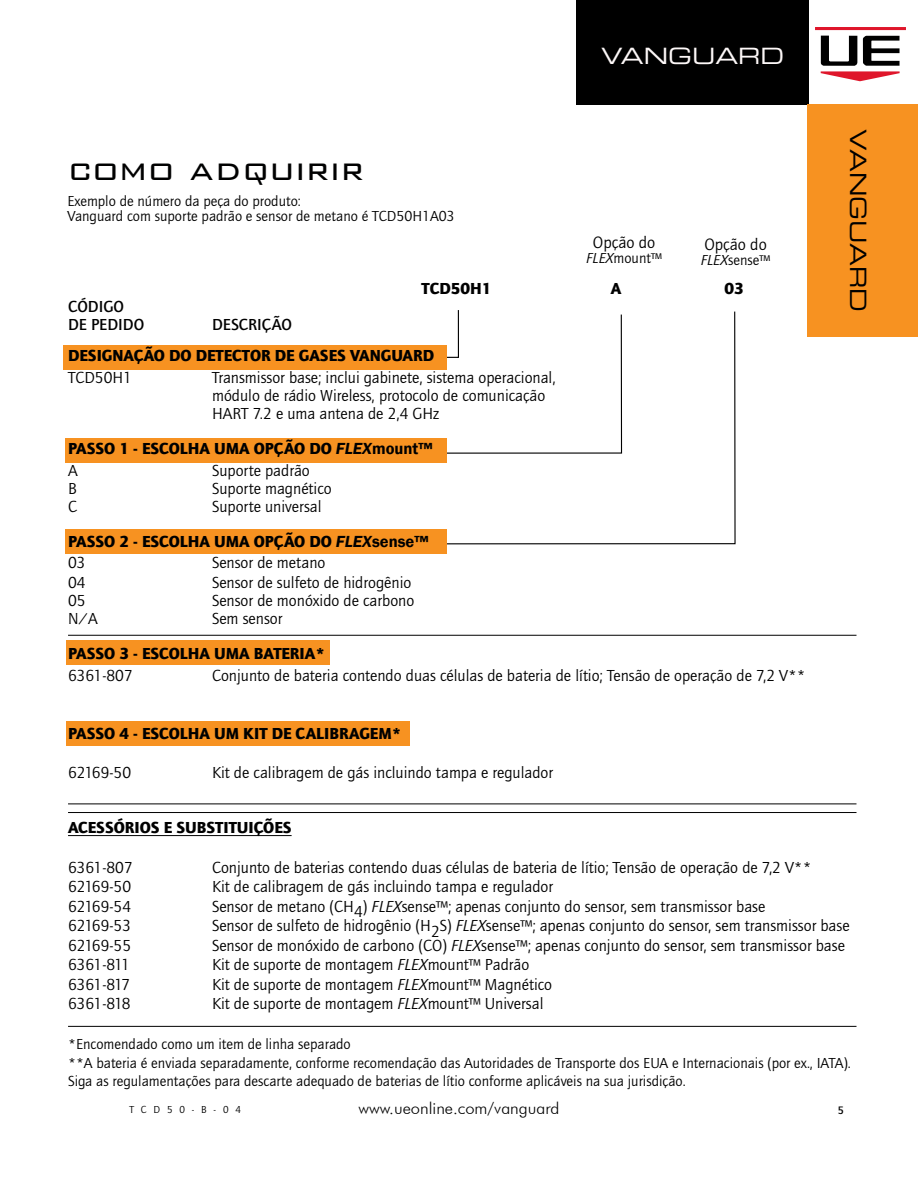
<style>
.page{position:relative;width:918px;height:1188px;background:#fff}
.page>*{position:absolute;margin:0;border:0;box-sizing:border-box;transform-origin:0 0}
.Bull_Cover{font:300 39px "Bank Gothic BT";color:#000101}
.t1{font:22.5px "Eurostile Extended Two";color:#fdf8f8}
.t2{font:22.5px "Eurostile Extended Two";color:#000}
.t3{font:16.95px "Quay Sans ITC";color:#000}
.t4{font:16.5px/18px "Quay Sans ITC";color:#000}
.t5{font:900 16.5px "Quay Sans ITC";color:#000}
.t6{font:300 16.5px "Futura BT";color:#000}
.t7{font:16.5px/18px "Quay Sans Md ITC";color:#000}
.t8{font:15px/17.2px "Quay Sans ITC";color:#000}
.t9{font:11.25px "Quay Sans Md ITC SC900";color:#000}
.t10{font:10.5px "Quay Sans ITC Book SC900";letter-spacing:.65em;color:#000}
.s1{font-style:italic}
.s2{font-family:"Franklin Gothic";font-weight:600;font-style:italic}
.s3{font-family:"Franklin Gothic";font-weight:600}
</style>
<div class="page">
<hr style="left:815px;top:27px;width:91px;height:3px;background:#df162b">
<svg style="left:821px;top:36px;width:79px;height:45px"></svg>
<div style="left:577px;top:0;width:232px;height:105px;background:#000"></div>
<div style="left:808px;top:105px;width:110px;height:232px;background:#f79221"></div>
<svg style="left:371px;top:310px;width:365px;height:235px"></svg>
<div style="left:66px;top:721px;width:344px;height:24px;background:#f79221"></div>
<div style="left:66px;top:640px;width:264px;height:24px;background:#f79221"></div>
<div style="left:65px;top:530px;width:382px;height:24px;background:#f79221"></div>
<div style="left:65px;top:438px;width:382px;height:25px;background:#f79221"></div>
<div style="left:63px;top:345px;width:384px;height:25px;background:#f79221"></div>
<hr style="left:68px;top:835px;width:224px;height:1px;background:#000">
<hr style="left:68px;top:1026px;width:789px;height:1px;background:#000">
<hr style="left:68px;top:635px;width:789px;height:1px;background:#000">
<hr style="left:68px;top:804px;width:789px;height:1px;background:#000">
<hr style="left:68px;top:812px;width:789px;height:1px;background:#000">
<p class="Bull_Cover" style="left:68px;top:148px;width:298px">como adquirir</p>
<p class="t8" style="left:68px;top:193px;width:389px;line-height:15px">Exemplo de número da peça do produto:<br>Vanguard com suporte padrão e sensor de metano é TCD50H1A03</p>
<h2 class="t1" style="left:601px;top:40px;width:185px">VANGUARD</h2>
<p class="t3" style="left:593px;top:233px;width:64px">Opção do</p>
<p class="t8" style="left:586px;top:250px;width:77px"><span class="s1">FLEX</span>mount™</p>
<p class="t3" style="left:704px;top:235px;width:64px">Opção do</p>
<p class="t8" style="left:701px;top:252px;width:71px"><span class="s1">FLEX</span>sense™</p>
<p class="t5" style="left:422px;top:279px;width:71px">TCD50H1</p>
<p class="t5" style="left:611px;top:279px;width:12px">A</p>
<p class="t5" style="left:724px;top:279px;width:21px">03</p>
<p class="t7" style="left:68px;top:298px;width:78px">CÓDIGO<br>DE PEDIDO</p>
<p class="t7" style="left:212px;top:316px;width:81px">DESCRIÇÃO</p>
<p class="t5" style="left:68px;top:346px;width:368px">DESIGNAÇÃO DO DETECTOR DE GASES VANGUARD</p>
<p class="t4" style="left:68px;top:369px;width:65px">TCD50H1</p>
<p class="t4" style="left:212px;top:369px;width:345px">Transmissor base; inclui gabinete, sistema operacional, módulo de rádio Wireless, protocolo de comunicação<br>HART 7.2 e uma antena de 2,4 GHz</p>
<p class="t5" style="left:68px;top:439px;width:366px">PASSO 1 - ESCOLHA UMA OPÇÃO DO <span class="s2">FLEX</span><span class="s3">mount™</span></p>
<p class="t4" style="left:68px;top:461px;width:11px">A</p>
<p class="t4" style="left:212px;top:461px;width:99px">Suporte padrão</p>
<p class="t4" style="left:68px;top:479px;width:10px">B</p>
<p class="t4" style="left:212px;top:479px;width:121px">Suporte magnético</p>
<p class="t4" style="left:68px;top:497px;width:11px">C</p>
<p class="t4" style="left:212px;top:497px;width:111px">Suporte universal</p>
<p class="t5" style="left:68px;top:531px;width:362px">PASSO 2 - ESCOLHA UMA OPÇÃO DO <span class="s2">FLEX</span><span class="s3">sense™</span></p>
<p class="t4" style="left:68px;top:554px;width:19px">03</p>
<p class="t4" style="left:212px;top:554px;width:115px">Sensor de metano</p>
<p class="t4" style="left:68px;top:574px;width:19px">04</p>
<p class="t4" style="left:212px;top:574px;width:201px">Sensor de sulfeto de hidrogênio</p>
<p class="t4" style="left:68px;top:592px;width:19px">05</p>
<p class="t4" style="left:212px;top:592px;width:204px">Sensor de monóxido de carbono</p>
<p class="t4" style="left:68px;top:610px;width:31px">N/A</p>
<p class="t4" style="left:212px;top:610px;width:72px">Sem sensor</p>
<p class="t5" style="left:68px;top:644px;width:259px">PASSO 3 - ESCOLHA UMA BATERIA*</p>
<p class="t4" style="left:68px;top:667px;width:66px">6361-807</p>
<p class="t4" style="left:212px;top:667px;width:595px">Conjunto de bateria contendo duas células de bateria de lítio; Tensão de operação de 7,2 V**</p>
<h2 class="t2" style="left:874px;top:129px;width:185px;rotate:90deg">VANGUARD</h2>
<p class="t5" style="left:68px;top:724px;width:335px">PASSO 4 - ESCOLHA UM KIT DE CALIBRAGEM*</p>
<p class="t4" style="left:68px;top:763px;width:65px">62169-50</p>
<p class="t4" style="left:212px;top:763px;width:343px">Kit de calibragem de gás incluindo tampa e regulador</p>
<p class="t5" style="left:68px;top:818px;width:225px">ACESSÓRIOS E SUBSTITUIÇÕES</p>
<p class="t4" style="left:68px;top:858px;width:66px">6361-807</p>
<p class="t4" style="left:212px;top:858px;width:601px">Conjunto de baterias contendo duas células de bateria de lítio; Tensão de operação de 7,2 V**</p>
<p class="t4" style="left:68px;top:878px;width:65px">62169-50</p>
<p class="t4" style="left:212px;top:878px;width:343px">Kit de calibragem de gás incluindo tampa e regulador</p>
<p class="t4" style="left:68px;top:897px;width:65px">62169-54</p>
<p class="t4" style="left:212px;top:897px;width:555px">Sensor de metano (CH4) <span class="s1">FLEX</span>sense™; apenas conjunto do sensor, sem transmissor base</p>
<p class="t4" style="left:68px;top:917px;width:65px">62169-53</p>
<p class="t4" style="left:212px;top:917px;width:639px">Sensor de sulfeto de hidrogênio (H2S) <span class="s1">FLEX</span>sense™; apenas conjunto do sensor, sem transmissor base</p>
<p class="t4" style="left:68px;top:936px;width:65px">62169-55</p>
<p class="t4" style="left:212px;top:936px;width:634px">Sensor de monóxido de carbono (CO) <span class="s1">FLEX</span>sense™; apenas conjunto do sensor, sem transmissor base</p>
<p class="t4" style="left:68px;top:956px;width:63px">6361-811</p>
<p class="t4" style="left:212px;top:956px;width:319px">Kit de suporte de montagem <span class="s1">FLEX</span>mount™ Padrão</p>
<p class="t4" style="left:68px;top:976px;width:64px">6361-817</p>
<p class="t4" style="left:212px;top:976px;width:342px">Kit de suporte de montagem <span class="s1">FLEX</span>mount™ Magnético</p>
<p class="t4" style="left:68px;top:995px;width:64px">6361-818</p>
<p class="t4" style="left:212px;top:995px;width:333px">Kit de suporte de montagem <span class="s1">FLEX</span>mount™ Universal</p>
<p class="t8" style="left:68px;top:1035px;width:284px">*Encomendado como um item de linha separado</p>
<p class="t8" style="left:68px;top:1055px;width:784px">**A bateria é enviada separadamente, conforme recomendação das Autoridades de Transporte dos EUA e Internacionais (por ex., IATA).<br>Siga as regulamentações para descarte adequado de baterias de lítio conforme aplicáveis na sua jurisdição.</p>
<p class="t10" style="left:129px;top:1104px;width:113px">TCD50-B-04</p>
<p class="t6" style="left:358px;top:1098px;width:203px">www.ueonline.com/vanguard</p>
<p class="t9" style="left:838px;top:1104px;width:8px">5</p>
</div>
